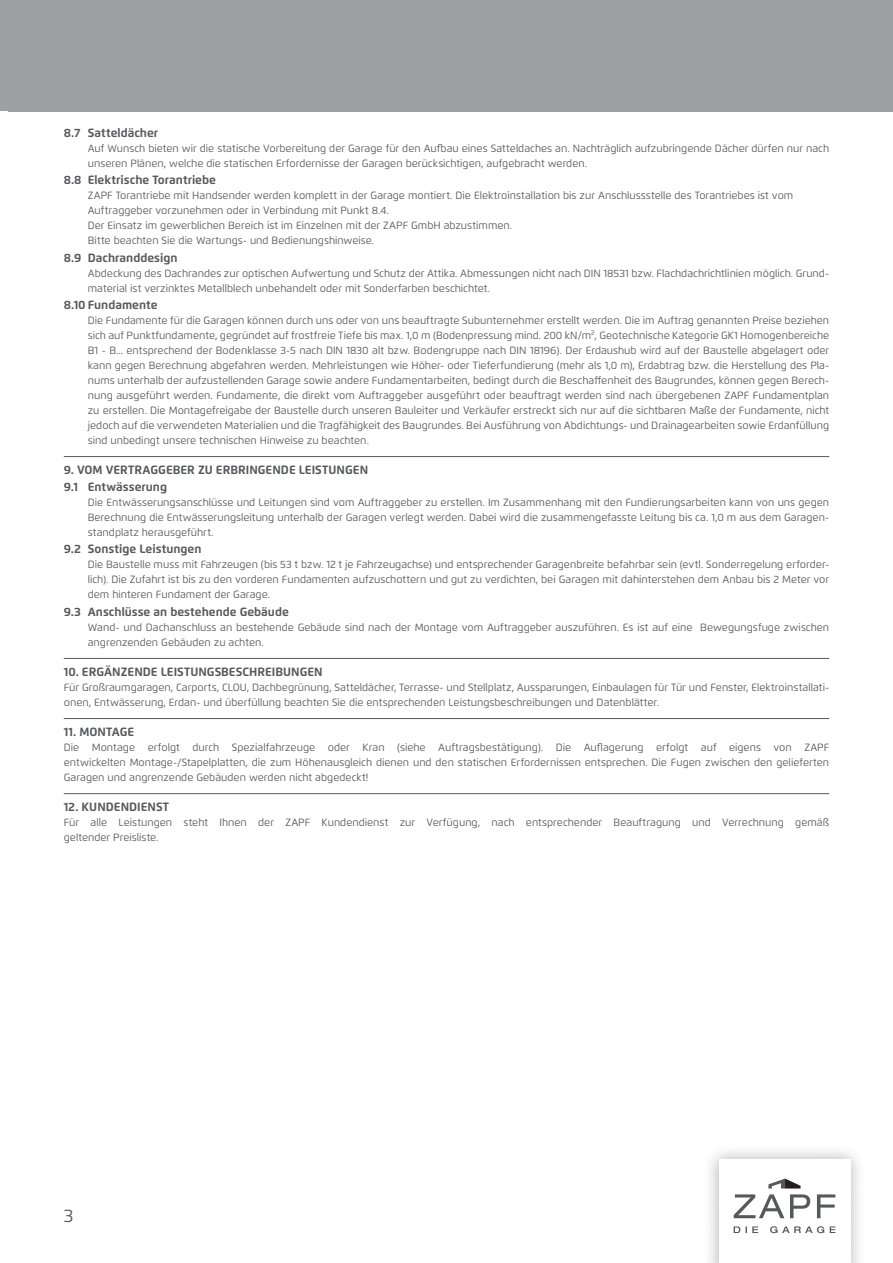
<style>
.page{position:relative;width:893px;height:1263px;background:#fff}
.page>*{position:absolute;margin:0;border:0;box-sizing:border-box;transform-origin:0 0}
.t1{font:18px "Flexo";color:#57585a}
.Unterüberschrift{font:700 12px "Flexo";color:#57585a}
.Text_eingerückt{font:10.5px/15px "Flexo";color:#57585a}
.Text{font:10.5px/15px "Flexo";color:#57585a}
</style>
<div class="page">
<div style="left:9px;top:0;width:884px;height:112px;background:#9d9fa2"></div>
<hr style="left:64px;top:456px;width:765px;height:1px;background:#57585a">
<hr style="left:64px;top:658px;width:765px;height:1px;background:#57585a">
<hr style="left:64px;top:718px;width:765px;height:1px;background:#57585a">
<hr style="left:64px;top:793px;width:765px;height:1px;background:#57585a">
<div style="left:703px;top:1143px;width:163px;height:120px;background:#231f20;opacity:.35"></div>
<div style="left:719px;top:1159px;width:131px;height:104px;background:#fff"></div>
<svg style="left:734px;top:1194px;width:101px;height:24px"></svg>
<svg style="left:768px;top:1178px;width:32px;height:10px"></svg>
<svg style="left:734px;top:1226px;width:101px;height:7px"></svg>
<p class="Unterüberschrift" style="left:64px;top:125px;width:96px">8.7 Satteldächer</p>
<p class="Text_eingerückt" style="left:88px;top:141px;width:743px">Auf Wunsch bieten wir die statische Vorbereitung der Garage für den Aufbau eines Satteldaches an. Nachträglich aufzubringende Dächer dürfen nur nach unseren Plänen, welche die statischen Erfordernisse der Garagen berücksichtigen, aufgebracht werden.</p>
<p class="Unterüberschrift" style="left:64px;top:173px;width:154px">8.8 Elektrische Torantriebe</p>
<p class="Text_eingerückt" style="left:88px;top:188px;width:707px">ZAPF Torantriebe mit Handsender werden komplett in der Garage montiert. Die Elektroinstallation bis zur Anschlussstelle des Torantriebes ist vom</p>
<p class="Text_eingerückt" style="left:88px;top:203px;width:303px">Auftraggeber vorzunehmen oder in Verbindung mit Punkt 8.4.</p>
<p class="Text_eingerückt" style="left:88px;top:218px;width:426px">Der Einsatz im gewerblichen Bereich ist im Einzelnen mit der ZAPF GmbH abzustimmen.</p>
<p class="Text_eingerückt" style="left:88px;top:233px;width:288px">Bitte beachten Sie die Wartungs- und Bedienungshinweise.</p>
<p class="Unterüberschrift" style="left:64px;top:250px;width:115px">8.9 Dachranddesign</p>
<p class="Text_eingerückt" style="left:88px;top:265px;width:743px">Abdeckung des Dachrandes zur optischen Aufwertung und Schutz der Attika. Abmessungen nicht nach DIN 18531 bzw. Flachdachrichtlinien möglich. Grund&shy;material ist verzinktes Metallblech unbehandelt oder mit Sonderfarben beschichtet.</p>
<p class="Unterüberschrift" style="left:64px;top:297px;width:95px">8.10 Fundamente</p>
<p class="Text_eingerückt" style="left:88px;top:313px;width:743px;text-align:justify">Die Fundamente für die Garagen können durch uns oder von uns beauftragte Subunternehmer erstellt werden. Die im Auftrag genannten Preise beziehen sich auf Punktfundamente, gegründet auf frostfreie Tiefe bis max. 1,0 m (Bodenpressung mind. 200 kN/m², Geotechnische Kategorie GK1 Homogenbereiche B1 - B... entsprechend der Bodenklasse 3-5 nach DIN 1830 alt bzw. Bodengruppe nach DIN 18196). Der Erdaushub wird auf der Baustelle abgelagert oder kann gegen Berechnung abgefahren werden. Mehrleistungen wie Höher- oder Tieferfundierung (mehr als 1,0 m), Erdabtrag bzw. die Herstellung des Pla&shy;nums unterhalb der aufzustellenden Garage sowie andere Fundamentarbeiten, bedingt durch die Beschaffenheit des Baugrundes, können gegen Berech&shy;nung ausgeführt werden. Fundamente, die direkt vom Auftraggeber ausgeführt oder beauftragt werden sind nach übergebenen ZAPF Fundamentplan zu erstellen. Die Montagefreigabe der Baustelle durch unseren Bauleiter und Verkäufer erstreckt sich nur auf die sichtbaren Maße der Fundamente, nicht jedoch auf die verwendeten Materialien und die Tragfähigkeit des Baugrundes. Bei Ausführung von Abdichtungs- und Drainagearbeiten sowie Erdanfüllung sind unbedingt unsere technischen Hinweise zu beachten.</p>
<p class="Unterüberschrift" style="left:64px;top:462px;width:306px">9. VOM VERTRAGGEBER ZU ERBRINGENDE LEISTUNGEN</p>
<p class="Unterüberschrift" style="left:64px;top:480px;width:105px">9.1 Entwässerung</p>
<p class="Text_eingerückt" style="left:88px;top:495px;width:743px;text-align:justify">Die Entwässerungsanschlüsse und Leitungen sind vom Auftraggeber zu erstellen. Im Zusammenhang mit den Fundierungsarbeiten kann von uns gegen Berechnung die Entwässerungsleitung unterhalb der Garagen verlegt werden. Dabei wird die zusammengefasste Leitung bis ca. 1,0 m aus dem Garagen&shy;standplatz herausgeführt.</p>
<p class="Unterüberschrift" style="left:64px;top:542px;width:139px">9.2 Sonstige Leistungen</p>
<p class="Text_eingerückt" style="left:88px;top:557px;width:743px;text-align:justify">Die Baustelle muss mit Fahrzeugen (bis 53 t bzw. 12 t je Fahrzeugachse) und entsprechender Garagenbreite befahrbar sein (evtl. Sonderregelung erforder&shy;lich). Die Zufahrt ist bis zu den vorderen Fundamenten aufzuschottern und gut zu verdichten, bei Garagen mit dahinterstehen dem Anbau bis 2 Meter vor dem hinteren Fundament der Garage.</p>
<p class="Unterüberschrift" style="left:64px;top:604px;width:227px">9.3 Anschlüsse an bestehende Gebäude</p>
<p class="Text_eingerückt" style="left:88px;top:619px;width:743px">Wand- und Dachanschluss an bestehende Gebäude sind nach der Montage vom Auftraggeber auszuführen. Es ist auf eine Bewegungsfuge zwischen angrenzenden Gebäuden zu achten.</p>
<p class="Unterüberschrift" style="left:64px;top:664px;width:260px">10. ERGÄNZENDE LEISTUNGSBESCHREIBUNGEN</p>
<p class="Text" style="left:64px;top:680px;width:767px">Für Großraumgaragen, Carports, CLOU, Dachbegrünung, Satteldächer, Terrasse- und Stellplatz, Aussparungen, Einbaulagen für Tür und Fenster, Elektroinstallati&shy;onen, Entwässerung, Erdan- und überfüllung beachten Sie die entsprechenden Leistungsbeschreibungen und Datenblätter.</p>
<p class="Unterüberschrift" style="left:64px;top:724px;width:72px">11. MONTAGE</p>
<p class="Text" style="left:64px;top:740px;width:767px;text-align:justify">Die Montage erfolgt durch Spezialfahrzeuge oder Kran (siehe Auftragsbestätigung). Die Auflagerung erfolgt auf eigens von ZAPF entwickelten Montage-/Stapelplatten, die zum Höhenausgleich dienen und den statischen Erfordernissen entsprechen. Die Fugen zwischen den gelieferten Garagen und angrenzende Gebäuden werden nicht abgedeckt!</p>
<p class="Unterüberschrift" style="left:64px;top:799px;width:107px">12. KUNDENDIENST</p>
<p class="Text_eingerückt" style="left:64px;top:815px;width:767px">Für alle Leistungen steht Ihnen der ZAPF Kundendienst zur Verfügung, nach entsprechender Beauftragung und Verrechnung gemäß geltender Preisliste.</p>
<p class="t1" style="left:64px;top:1205px;width:11px">3</p>
</div>
